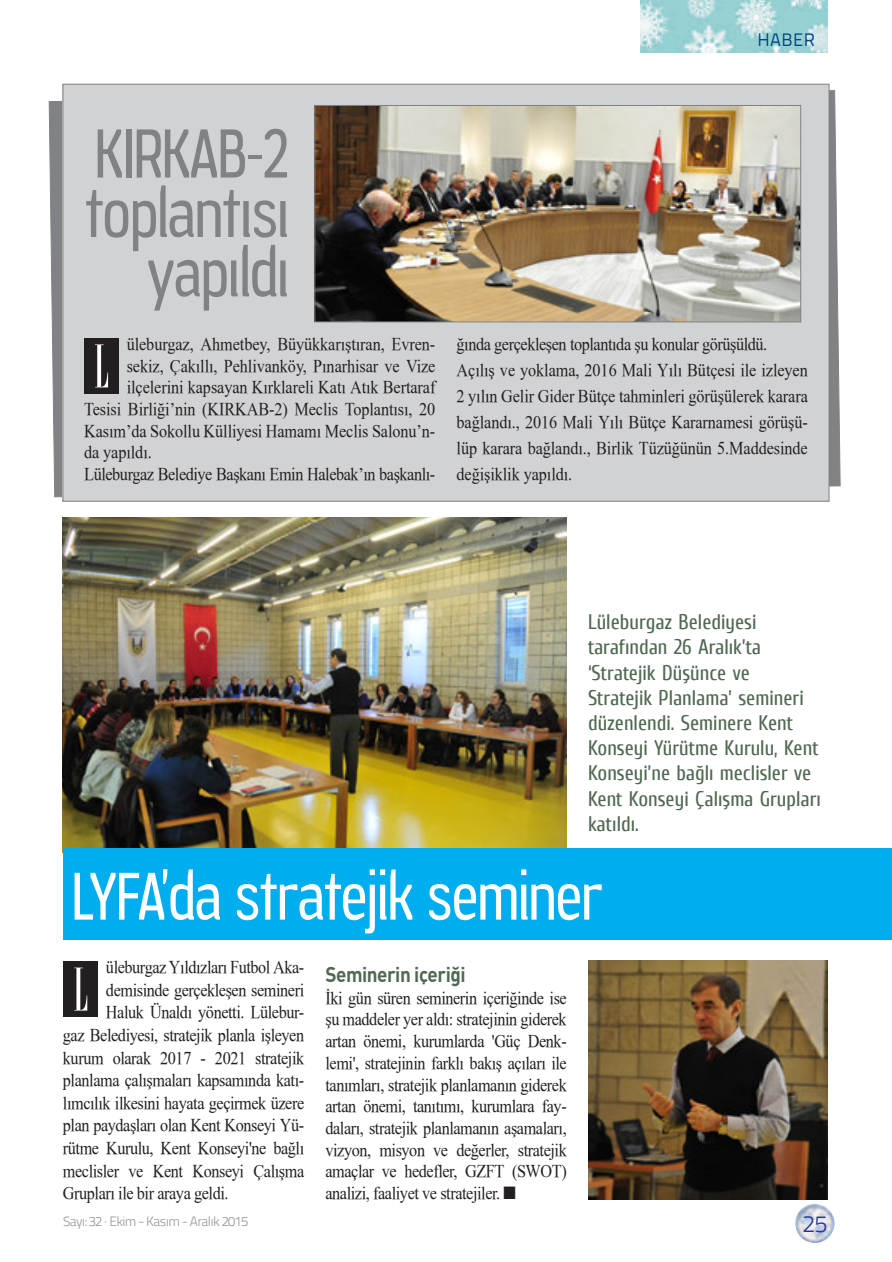
<style>
.page{position:relative;width:892px;height:1262px;background:#fff}
.page>*{position:absolute;margin:0;border:0;box-sizing:border-box;transform-origin:0 0}
.t1{font:64.8px/59.4px "Jesaya Free";letter-spacing:-.005em;color:#808285;text-align:right;scale:.9 1}
.t2{font:64.5px "Bordeaux Roman Bold Let Plain";color:#fff}
.t3{font:63px "Jesaya Free";letter-spacing:-.005em;color:#fff;scale:.9 1}
.t4{font:23.7px "Titillium Text 25 L 250 wt";color:#2e3092}
.t5{font:21px/25.2px "Cuprum FFU";color:#506852}
.t6{font:21px "DINT Bold";letter-spacing:-.025em;color:#506852;scale:.9 1}
.t7{font:18px/21.6px "TR Times New Roman";letter-spacing:-.025em;color:#231f20;text-align:justify;scale:.9 1}
.t8{font:18px/26px "TR Times New Roman";letter-spacing:-.005em;color:#231f20;scale:.9 1}
.t9{font:18px "Titillium Text 25 L 400 wt";letter-spacing:.025em;color:#004780}
.t10{font:13.5px "Titillium Text 25 L 250 wt";letter-spacing:-.05em;color:#939598}
</style>
<div class="page">
<svg style="left:48px;top:90px;width:792px;height:407px"></svg>
<div style="left:63px;top:84px;width:765px;height:417px;background:#d1d2d4"></div>
<img style="left:640px;top:0;width:187px;height:53px">
<div style="left:63px;top:960px;width:35px;height:56px;background:#231f20"></div>
<div style="left:84px;top:337px;width:34px;height:56px;background:#231f20"></div>
<img style="left:316px;top:107px;width:482px;height:213px">
<div style="left:314px;top:105px;width:486px;height:217px;border:1px solid #808285"></div>
<img style="left:588px;top:960px;width:239px;height:238px">
<img style="left:63px;top:517px;width:503px;height:331px">
<div style="left:63px;top:848px;width:828px;height:92px;background:#00aeef"></div>
<p class="t9" style="left:757px;top:26px;width:59px">HABER</p>
<h1 class="t1" style="left:85px;top:124px;width:228px">KIRKAB-2 toplantısı yapıldı</h1>
<p class="t8" style="left:127px;top:331px;width:344px">üleburgaz, Ahmetbey, Büyükkarıştıran, Evren-</p>
<p class="t8" style="left:127px;top:352px;width:344px">sekiz, Çakıllı, Pehlivanköy, Pınarhisar ve Vize</p>
<p class="t8" style="left:127px;top:374px;width:344px">ilçelerini kapsayan Kırklareli Katı Atık Bertaraf</p>
<p class="t8" style="left:84px;top:395px;width:391px">Tesisi Birliği’nin (KIRKAB-2) Meclis Toplantısı, 20</p>
<p class="t8" style="left:84px;top:417px;width:391px">Kasım’da Sokollu Külliyesi Hamamı Meclis Salonu’n-</p>
<p class="t8" style="left:84px;top:439px;width:77px">da yapıldı.</p>
<p class="t7" style="left:84px;top:462px;width:391px">Lüleburgaz Belediye Başkanı Emin Halebak’ın başkanlı-</p>
<h2 class="t2" style="left:94px;top:337px;width:16px">L</h2>
<p class="t8" style="left:456px;top:331px;width:391px">ğında gerçekleşen toplantıda şu konular görüşüldü.<br>Açılış ve yoklama, 2016 Mali Yılı Bütçesi ile izleyen 2 yılın Gelir Gider Bütçe tahminleri görüşülerek karara bağlandı., 2016 Mali Yılı Bütçe Kararnamesi görüşü&shy;lüp karara bağlandı., Birlik Tüzüğünün 5.Maddesinde değişiklik yapıldı.</p>
<p class="t5" style="left:587px;top:609px;width:234px">Lüleburgaz Belediyesi tarafından 26 Aralık’ta ‘Stratejik Düşünce ve<br>Stratejik Planlama’ semineri düzenlendi. Seminere Kent<br>Konseyi Yürütme Kurulu, Kent<br>Konseyi’ne bağlı meclisler ve<br>Kent Konseyi Çalışma Grupları katıldı.</p>
<h3 class="t3" style="left:72px;top:859px;width:591px">LYFA’da stratejik seminer</h3>
<p class="t7" style="left:106px;top:955px;width:222px">üleburgaz Yıldızları Futbol Aka-</p>
<p class="t7" style="left:106px;top:978px;width:222px">demisinde gerçekleşen semineri</p>
<p class="t7" style="left:106px;top:1001px;width:222px">Haluk Ünaldı yönetti. Lülebur-</p>
<p class="t7" style="left:63px;top:1023px;width:269px">gaz Belediyesi, stratejik planla işleyen</p>
<p class="t7" style="left:63px;top:1046px;width:269px">kurum olarak 2017 - 2021 stratejik</p>
<p class="t7" style="left:63px;top:1068px;width:269px">planlama çalışmaları kapsamında katı-</p>
<p class="t7" style="left:63px;top:1091px;width:269px">lımcılık ilkesini hayata geçirmek üzere</p>
<p class="t7" style="left:63px;top:1113px;width:269px">plan paydaşları olan Kent Konseyi Yü-</p>
<p class="t7" style="left:63px;top:1136px;width:269px">rütme Kurulu, Kent Konseyi'ne bağlı</p>
<p class="t7" style="left:63px;top:1159px;width:269px">meclisler ve Kent Konseyi Çalışma</p>
<p class="t7" style="left:63px;top:1181px;width:185px">Grupları ile bir araya geldi.</p>
<h2 class="t2" style="left:73px;top:960px;width:16px">L</h2>
<p class="t6" style="left:325px;top:960px;width:157px">Seminerin içeriği</p>
<p class="t7" style="left:325px;top:986px;width:269px">İki gün süren seminerin içeriğinde ise şu maddeler yer aldı: stratejinin giderek artan önemi, kurumlarda 'Güç Denk&shy;lemi', stratejinin farklı bakış açıları ile tanımları, stratejik planlamanın giderek artan önemi, tanıtımı, kurumlara fay&shy;daları, stratejik planlamanın aşamaları, vizyon, misyon ve değerler, stratejik amaçlar ve hedefler, GZFT (SWOT) analizi, faaliyet ve stratejiler. ■</p>
<p class="t10" style="left:63px;top:1210px;width:186px">Sayı: 32 · Ekim - Kasım - Aralık 2015</p>
<h3 class="t4" style="left:802px;top:1206px;width:27px">25</h3>
</div>
